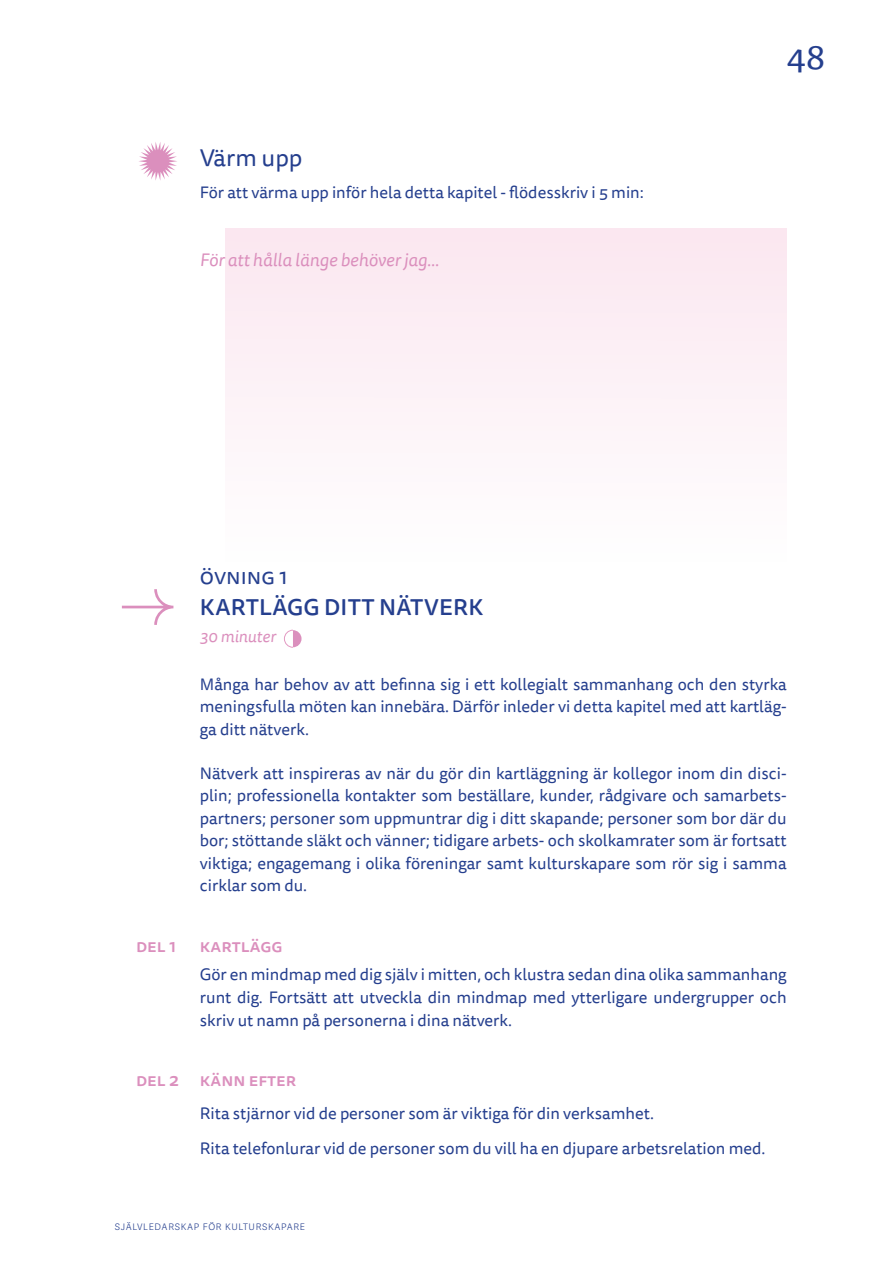
<style>
.page{position:relative;width:893px;height:1263px;background:#fff}
.page>*{position:absolute;margin:0;border:0;box-sizing:border-box;transform-origin:0 0}
.t1{font:36.3px "Tisa Pro";color:#253f8e}
.t2{font:24px "Tisa Sans Pro";color:#253f8e}
.t3{font:500 22.5px "Tisa Sans Pro";letter-spacing:.01em;color:#253f8e}
.t4{font:22.5px "Tisa Sans Pro";color:#253f8e}
.t5{font:italic 18px "Tisa Sans Pro";color:#db8fbd}
.t6{font:500 18px "Tisa Sans Pro";color:#db8fbd}
.t7{font:16.5px/22.5px "Tisa Sans Pro";color:#253f8e;text-align:justify}
.t8{font:italic 16.5px "Tisa Sans Pro";color:#db8fbd}
.t9{font:300 9px "Adelle Sans Devanagari";letter-spacing:.075em;color:#253f8e}
</style>
<div class="page">
<div style="left:225px;top:229px;width:562px;height:333px;background:#fcf2f7"></div>
<svg style="left:284px;top:630px;width:18px;height:17px"></svg>
<svg style="left:139px;top:142px;width:38px;height:38px"></svg>
<svg style="left:122px;top:589px;width:51px;height:36px"></svg>
<h2 class="t2" style="left:200px;top:142px;width:104px">Värm upp</h2>
<p class="t7" style="left:200px;top:181px;width:446px">För att värma upp inför hela detta kapitel - flödesskriv i 5 min:</p>
<p class="t5" style="left:200px;top:247px;width:241px">För att hålla länge behöver jag…</p>
<h1 class="t1" style="left:787px;top:29px;width:40px">48</h1>
<h3 class="t4" style="left:200px;top:561px;width:89px">övning 1</h3>
<h3 class="t3" style="left:200px;top:591px;width:285px">KARTLÄGG DITT NÄTVERK</h3>
<p class="t8" style="left:200px;top:625px;width:78px">30 minuter</p>
<p class="t7" style="left:200px;top:673px;width:588px">Många har behov av att befinna sig i ett kollegialt sammanhang och den styrka meningsfulla möten kan innebära. Därför inleder vi detta kapitel med att kartläg&shy;ga ditt nätverk.</p>
<p class="t7" style="left:200px;top:762px;width:588px">Nätverk att inspireras av när du gör din kartläggning är kollegor inom din disci&shy;plin; professionella kontakter som beställare, kunder, rådgivare och samarbets&shy;partners; personer som uppmuntrar dig i ditt skapande; personer som bor där du bor; stöttande släkt och vänner; tidigare arbets- och skolkamrater som är fortsatt viktiga; engagemang i olika föreningar samt kulturskapare som rör sig i samma cirklar som du.</p>
<p class="t6" style="left:136px;top:933px;width:42px">del 1</p>
<p class="t6" style="left:200px;top:933px;width:84px">kartlägg</p>
<p class="t7" style="left:200px;top:964px;width:588px">Gör en mindmap med dig själv i mitten, och klustra sedan dina olika sammanhang runt dig. Fortsätt att utveckla din mindmap med ytterligare undergrupper och skriv ut namn på personerna i dina nätverk.</p>
<p class="t6" style="left:136px;top:1067px;width:162px">del 2 känn efter</p>
<p class="t7" style="left:200px;top:1096px;width:567px;line-height:35.2px">Rita stjärnor vid de personer som är viktiga för din verksamhet.<br>Rita telefonlurar vid de personer som du vill ha en djupare arbetsrelation med.</p>
<p class="t9" style="left:115px;top:1220px;width:192px">SJÄLVLEDARSKAP FÖR KULTURSKAPARE</p>
</div>
